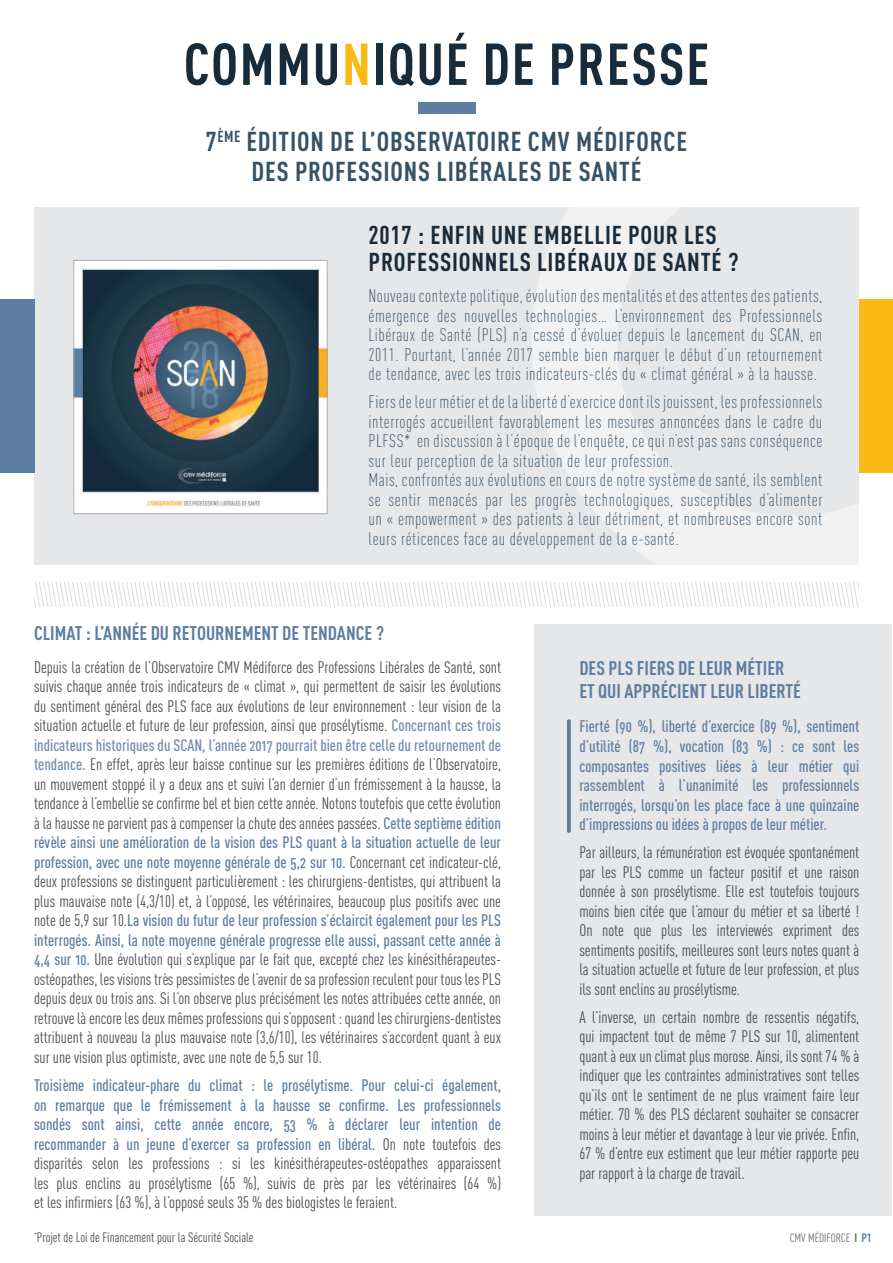
<style>
.page{position:relative;width:893px;height:1263px;background:#fff}
.page>*{position:absolute;margin:0;border:0;box-sizing:border-box;transform-origin:0 0}
.t1{font:700 58.2px "DIN Cond";letter-spacing:.03em;color:#182b3b}
.t2{font:700 27px/30px "DIN Cond";letter-spacing:.03em;color:#365267;text-align:center}
.t3{font:700 25.5px/27px "DIN Cond";letter-spacing:.03em;color:#182b3b}
.t4{font:700 19.5px/22.5px "DIN Cond";color:#5d7da1}
.t5{font:300 18px/19.5px "DIN Cond";letter-spacing:.03em;color:#365267;text-align:justify}
.t6{font:16.5px/19.5px "DIN Cond";color:#4b4c4d;text-align:justify}
.t7{font:16.5px/19.5px "DIN Cond Medium Alternate";color:#5d7da1}
.t8{font:16.5px "DIN Cond Medium Alternate";color:#718bac}
.t9{font:13.5px "DIN Cond";color:#4b4c4d}
.t10{font:12px "DIN Cond";color:#6c6d70}
.s1{color:#fcb814}
.s2{font-family:"DIN Cond Medium Alternate";color:#718bac}
.s3{font-family:"DIN Cond Medium Alternate";color:#5d7da1}
.s4{font-family:"DIN Cond";color:#4b4c4d}
.s5{font-weight:700}
.s6{font-weight:700;color:#5d7da1}
</style>
<div class="page">
<div style="left:34px;top:207px;width:825px;height:357px;background:#e6e7e9"></div>
<svg style="left:532px;top:207px;width:327px;height:357px"></svg>
<div style="left:418px;top:102px;width:57px;height:11px;background:#5d7da1"></div>
<img style="left:76px;top:262px;width:249px;height:250px">
<div style="left:74px;top:260px;width:253px;height:254px;border:1px solid #a8a9ad"></div>
<svg style="left:34px;top:582px;width:825px;height:25px"></svg>
<div style="left:859px;top:299px;width:34px;height:173px;background:#fcb814"></div>
<div style="left:0;top:299px;width:34px;height:173px;background:#5d7da1"></div>
<div style="left:534px;top:624px;width:358px;height:592px;background:#e6e7e9"></div>
<svg style="left:567px;top:719px;width:4px;height:114px"></svg>
<h1 class="t1" style="left:184px;top:29px;width:527px">COMMU<span class="s1">N</span>IQUÉ DE PRESSE</h1>
<h2 class="t2" style="left:206px;top:126px;width:483px">7<sup>ÈME</sup> ÉDITION DE L’OBSERVATOIRE CMV MÉDIFORCE<br>DES PROFESSIONS LIBÉRALES DE SANTÉ</h2>
<h3 class="t3" style="left:369px;top:221px;width:372px">2017 : ENFIN UNE EMBELLIE POUR LES<br>PROFESSIONNELS LIBÉRAUX DE SANTÉ ?</h3>
<p class="t5" style="left:369px;top:286px;width:455px">Nouveau contexte politique, évolution des mentalités et des attentes des patients, émergence des nouvelles technologies… L’environnement des Professionnels Libéraux de Santé (PLS) n’a cessé d’évoluer depuis le lancement du SCAN, en 2011. Pourtant, l’année 2017 semble bien marquer le début d’un retournement de tendance, avec les trois indicateurs-clés du « climat général » à la hausse.</p>
<p class="t5" style="left:369px;top:392px;width:455px;text-align:left">Fiers de leur métier et de la liberté d’exercice dont ils jouissent, les professionnels interrogés accueillent favorablement les mesures annoncées dans le cadre du PLFSS* en discussion à l’époque de l’enquête, ce qui n’est pas sans conséquence sur leur perception de la situation de leur profession.<br>Mais, confrontés aux évolutions en cours de notre système de santé, ils semblent se sentir menacés par les progrès technologiques, susceptibles d’alimenter un « empowerment » des patients à leur détriment, et nombreuses encore sont leurs réticences face au développement de la e-santé.</p>
<p class="t4" style="left:34px;top:621px;width:351px">CLIMAT : L’ANNÉE DU RETOURNEMENT DE TENDANCE ?</p>
<p class="t6" style="left:34px;top:657px;width:469px">Depuis la création de l’Observatoire CMV Médiforce des Professions Libérales de Santé, sont suivis chaque année trois indicateurs de « climat », qui permettent de saisir les évolutions du sentiment général des PLS face aux évolutions de leur environnement : leur vision de la situation actuelle et future de leur profession, ainsi que prosélytisme. <span class="s2">Concernant ces trois</span></p>
<p class="t8" style="left:34px;top:735px;width:468px">indicateurs historiques du SCAN, l’année 2017 pourrait bien être celle du retournement de</p>
<p class="t6" style="left:34px;top:755px;width:469px"><span class="s2">tendance.</span> En effet, après leur baisse continue sur les premières éditions de l’Observatoire, un mouvement stoppé il y a deux ans et suivi l’an dernier d’un frémissement à la hausse, la tendance à l’embellie se confirme bel et bien cette année. Notons toutefois que cette évolution à la hausse ne parvient pas à compenser la chute des années passées. <span class="s3">Cette septième édition</span></p>
<p class="t7" style="left:34px;top:832px;width:469px">révèle ainsi une amélioration de la vision des PLS quant à la situation actuelle de leur profession, avec une note moyenne générale de 5,2 sur 10. <span class="s4">Concernant cet indicateur-clé,</span></p>
<p class="t6" style="left:34px;top:872px;width:469px">deux professions se distinguent particulièrement : les chirurgiens-dentistes, qui attribuent la plus mauvaise note (4,3/10) et, à l’opposé, les vétérinaires, beaucoup plus positifs avec une</p>
<p class="t7" style="left:34px;top:910px;width:469px"><span class="s4">note de 5,9 sur 10.</span>La vision du futur de leur profession s’éclaircit également pour les PLS interrogés. Ainsi, la note moyenne générale progresse elle aussi, passant cette année à</p>
<p class="t6" style="left:34px;top:950px;width:469px"><span class="s3">4,4 sur 10.</span> Une évolution qui s’explique par le fait que, excepté chez les kinésithérapeutes&shy;ostéopathes, les visions très pessimistes de l’avenir de sa profession reculent pour tous les PLS depuis deux ou trois ans. Si l’on observe plus précisément les notes attribuées cette année, on retrouve là encore les deux mêmes professions qui s’opposent : quand les chirurgiens-dentistes attribuent à nouveau la plus mauvaise note (3,6/10), les vétérinaires s’accordent quant à eux sur une vision plus optimiste, avec une note de 5,5 sur 10.</p>
<p class="t7" style="left:34px;top:1075px;width:469px;text-align:justify">Troisième indicateur-phare du climat : le prosélytisme. Pour celui-ci également, on remarque que le frémissement à la hausse se confirme. Les professionnels sondés sont ainsi, cette année encore, 53 % à déclarer leur intention de recommander à un jeune d’exercer sa profession en libéral. <span class="s4">On note toutefois des</span></p>
<p class="t6" style="left:34px;top:1153px;width:469px">disparités selon les professions : si les kinésithérapeutes-ostéopathes apparaissent les plus enclins au prosélytisme (65 %), suivis de près par les vétérinaires (64 %) et les infirmiers (63 %), à l’opposé seuls 35 % des biologistes le feraient.</p>
<p class="t9" style="left:34px;top:1229px;width:221px"><sup>*</sup>Projet de Loi de Financement pour la Sécurité Sociale</p>
<p class="t4" style="left:579px;top:657px;width:223px">DES PLS FIERS DE LEUR MÉTIER<br>ET QUI APPRÉCIENT LEUR LIBERTÉ</p>
<p class="t7" style="left:579px;top:716px;width:281px;text-align:justify">Fierté (90 %), liberté d’exercice (89 %), sentiment d’utilité (87 %), vocation (83 %) : ce sont les composantes positives liées à leur métier qui rassemblent à l’unanimité les professionnels interrogés, lorsqu’on les place face à une quinzaine d’impressions ou idées à propos de leur métier.</p>
<p class="t6" style="left:579px;top:842px;width:281px">Par ailleurs, la rémunération est évoquée spontanément par les PLS comme un facteur positif et une raison donnée à son prosélytisme. Elle est toutefois toujours moins bien citée que l’amour du métier et sa liberté !<br>On note que plus les interviewés expriment des sentiments positifs, meilleures sont leurs notes quant à la situation actuelle et future de leur profession, et plus ils sont enclins au prosélytisme.</p>
<p class="t6" style="left:579px;top:1007px;width:281px">A l’inverse, un certain nombre de ressentis négatifs, qui impactent tout de même 7 PLS sur 10, alimentent quant à eux un climat plus morose. Ainsi, ils sont 74 % à indiquer que les contraintes administratives sont telles qu’ils ont le sentiment de ne plus vraiment faire leur métier. 70 % des PLS déclarent souhaiter se consacrer moins à leur métier et davantage à leur vie privée. Enfin, 67 % d’entre eux estiment que leur métier rapporte peu par rapport à la charge de travail.</p>
<p class="t10" style="left:790px;top:1230px;width:83px">CMV MÉDIFORCE <span class="s5">I</span> <span class="s6">P1</span></p>
</div>
